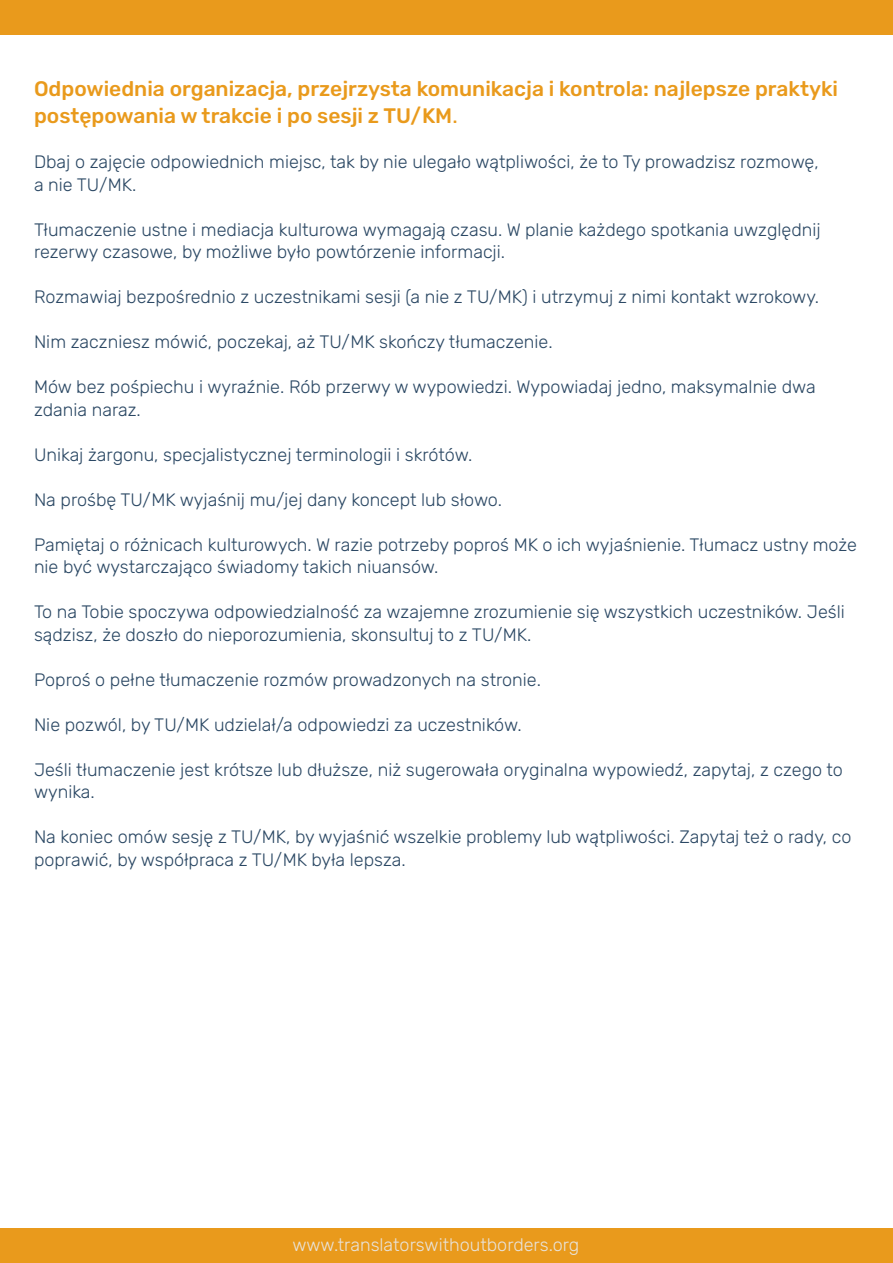
<style>
.page{position:relative;width:893px;height:1263px;background:#fff}
.page>*{position:absolute;margin:0;border:0;box-sizing:border-box;transform-origin:0 0}
.t1{font:500 21px/27px "Rubik";color:#e99a1c}
.t2{font:300 18px/22.5px "Rubik";color:#2b4864}
.t3{font:300 18px "Rubik";color:#e8e2d8}
.s1{font-weight:400}
</style>
<div class="page">
<div style="left:0;top:1229px;width:893px;height:34px;background:#e99a1c"></div>
<div style="left:0;top:0;width:893px;height:34px;background:#e99a1c"></div>
<p class="t1" style="left:34px;top:76px;width:806px">Odpowiednia organizacja, przejrzysta komunikacja i kontrola: najlepsze praktyki postępowania w trakcie i po sesji z TU/KM<span class="s1">.</span></p>
<p class="t2" style="left:34px;top:151px;width:786px">Dbaj o zajęcie odpowiednich miejsc, tak by nie ulegało wątpliwości, że to Ty prowadzisz rozmowę, a nie TU/MK.</p>
<p class="t2" style="left:34px;top:219px;width:788px">Tłumaczenie ustne i mediacja kulturowa wymagają czasu. W planie każdego spotkania uwzględnij rezerwy czasowe, by możliwe było powtórzenie informacji.</p>
<p class="t2" style="left:34px;top:286px;width:787px">Rozmawiaj bezpośrednio z uczestnikami sesji (a nie z TU/MK) i utrzymuj z nimi kontakt wzrokowy.</p>
<p class="t2" style="left:34px;top:331px;width:520px">Nim zaczniesz mówić, poczekaj, aż TU/MK skończy tłumaczenie.</p>
<p class="t2" style="left:34px;top:376px;width:783px">Mów bez pośpiechu i wyraźnie. Rób przerwy w wypowiedzi. Wypowiadaj jedno, maksymalnie dwa zdania naraz.</p>
<p class="t2" style="left:34px;top:444px;width:440px">Unikaj żargonu, specjalistycznej terminologii i skrótów.</p>
<p class="t2" style="left:34px;top:489px;width:469px">Na prośbę TU/MK wyjaśnij mu/jej dany koncept lub słowo.</p>
<p class="t2" style="left:34px;top:534px;width:824px">Pamiętaj o różnicach kulturowych. W razie potrzeby poproś MK o ich wyjaśnienie. Tłumacz ustny może nie być wystarczająco świadomy takich niuansów.</p>
<p class="t2" style="left:34px;top:601px;width:812px">To na Tobie spoczywa odpowiedzialność za wzajemne zrozumienie się wszystkich uczestników. Jeśli sądzisz, że doszło do nieporozumienia, skonsultuj to z TU/MK.</p>
<p class="t2" style="left:34px;top:669px;width:509px">Poproś o pełne tłumaczenie rozmów prowadzonych na stronie.</p>
<p class="t2" style="left:34px;top:714px;width:489px">Nie pozwól, by TU/MK udzielał/a odpowiedzi za uczestników.</p>
<p class="t2" style="left:34px;top:759px;width:810px">Jeśli tłumaczenie jest krótsze lub dłuższe, niż sugerowała oryginalna wypowiedź, zapytaj, z czego to wynika.</p>
<p class="t2" style="left:34px;top:826px;width:819px">Na koniec omów sesję z TU/MK, by wyjaśnić wszelkie problemy lub wątpliwości. Zapytaj też o rady, co poprawić, by współpraca z TU/MK była lepsza.</p>
<p class="t3" style="left:292px;top:1235px;width:288px">www.translatorswithoutborders.org</p>
</div>
